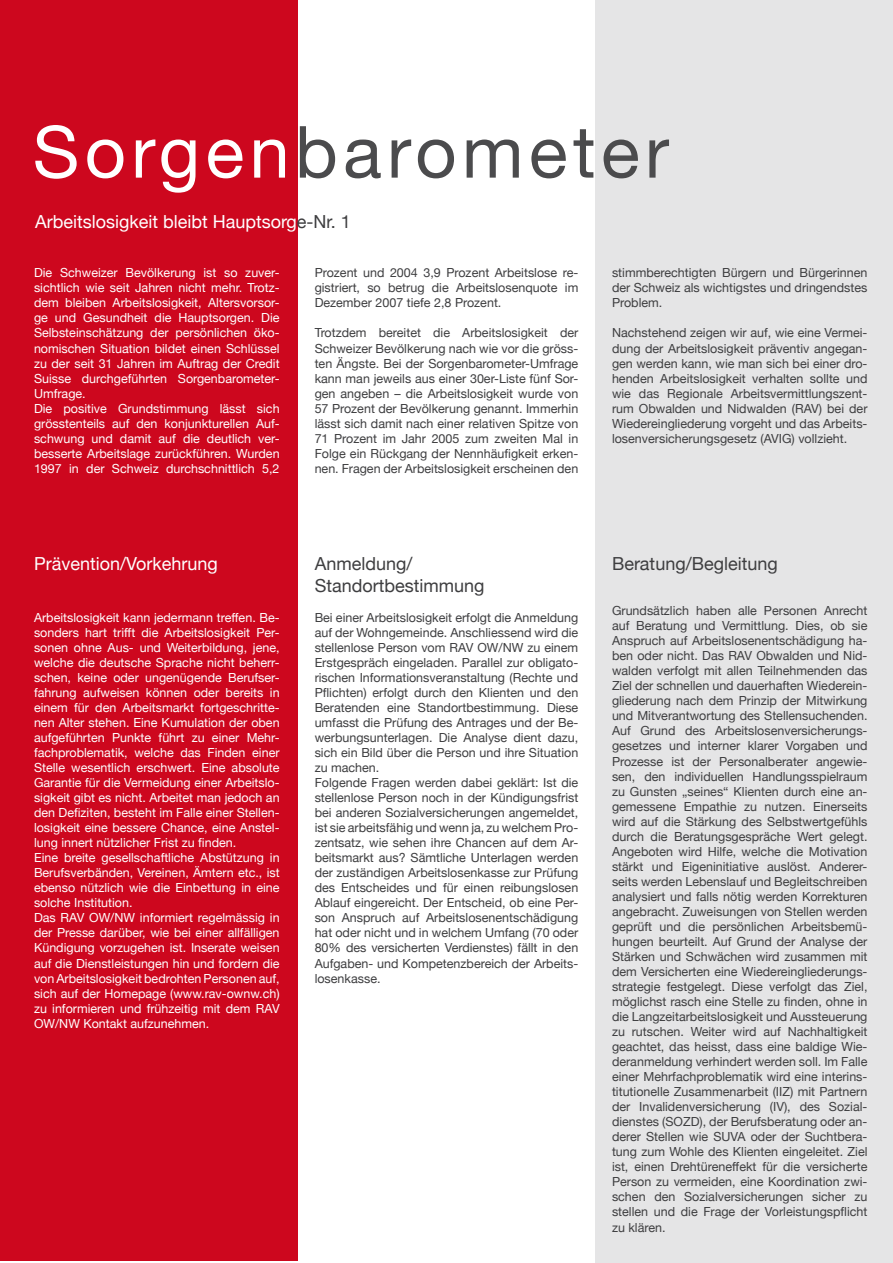
<style>
.page{position:relative;width:893px;height:1263px;background:#fff}
.page>*{position:absolute;margin:0;border:0;box-sizing:border-box;transform-origin:0 0}
.t1{font:72px "Helvetica Neue";letter-spacing:.075em;color:#4b4b4d}
.t2{font:18px "Helvetica Neue";color:#fff}
.t3{font:18px/21.6px "Helvetica Neue";color:#3e3e40}
.t4{font:12.6px/15px "Helvetica Neue";color:#3e3e40;text-align:justify}
.t5{font:12.6px/15px "Helvetica Neue";color:#fff}
.s1{color:#fff}
.s2{color:#3e3e40}
</style>
<div class="page">
<div style="left:0;top:0;width:298px;height:1260px;background:#cd071e"></div>
<div style="left:595px;top:0;width:298px;height:1263px;background:#e5e5e6"></div>
<h1 class="t1" style="left:33px;top:109px;width:638px"><span class="s1">Sorgen</span>barometer</h1>
<h2 class="t2" style="left:35px;top:210px;width:317px">Arbeitslosigkeit bleibt Hauptsorg<span class="s2">e-Nr. 1</span></h2>
<p class="t5" style="left:34px;top:265px;width:247px">Die Schweizer Bevölkerung ist so zuver&shy;sichtlich wie seit Jahren nicht mehr. Trotz&shy;dem bleiben Arbeitslosigkeit, Altersvorsor&shy;ge und Gesundheit die Hauptsorgen. Die Selbsteinschätzung der persönlichen öko&shy;nomischen Situation bildet einen Schlüssel zu der seit 31 Jahren im Auftrag der Credit Suisse durchgeführten Sorgenbarometer-Umfrage.<br>Die positive Grundstimmung lässt sich grösstenteils auf den konjunkturellen Auf&shy;schwung und damit auf die deutlich ver&shy;besserte Arbeitslage zurückführen. Wurden 1997 in der Schweiz durchschnittlich 5,2</p>
<p class="t4" style="left:315px;top:265px;width:265px">Prozent und 2004 3,9 Prozent Arbeitslose re&shy;gistriert, so betrug die Arbeitslosenquote im Dezember 2007 tiefe 2,8 Prozent.</p>
<p class="t4" style="left:315px;top:325px;width:265px">Trotzdem bereitet die Arbeitslosigkeit der Schweizer Bevölkerung nach wie vor die gröss&shy;ten Ängste. Bei der Sorgenbarometer-Umfrage kann man jeweils aus einer 30er-Liste fünf Sor&shy;gen angeben – die Arbeitslosigkeit wurde von 57 Prozent der Bevölkerung genannt. Immerhin lässt sich damit nach einer relativen Spitze von 71 Prozent im Jahr 2005 zum zweiten Mal in Folge ein Rückgang der Nennhäufigkeit erken&shy;nen. Fragen der Arbeitslosigkeit erscheinen den</p>
<h2 class="t2" style="left:34px;top:553px;width:185px">Prävention/Vorkehrung</h2>
<p class="t5" style="left:34px;top:610px;width:247px">Arbeitslosigkeit kann jedermann treffen. Be&shy;sonders hart trifft die Arbeitslosigkeit Per&shy;sonen ohne Aus- und Weiterbildung, jene, welche die deutsche Sprache nicht beherr&shy;schen, keine oder ungenügende Berufser&shy;fahrung aufweisen können oder bereits in einem für den Arbeitsmarkt fortgeschritte&shy;nen Alter stehen. Eine Kumulation der oben aufgeführten Punkte führt zu einer Mehr&shy;fachproblematik, welche das Finden einer Stelle wesentlich erschwert. Eine absolute Garantie für die Vermeidung einer Arbeitslo&shy;sigkeit gibt es nicht. Arbeitet man jedoch an den Defiziten, besteht im Falle einer Stellen&shy;losigkeit eine bessere Chance, eine Anstel&shy;lung innert nützlicher Frist zu finden.<br>Eine breite gesellschaftliche Abstützung in Berufsverbänden, Vereinen, Ämtern etc., ist ebenso nützlich wie die Einbettung in eine solche Institution.<br>Das RAV OW/NW informiert regelmässig in der Presse darüber, wie bei einer allfälligen Kündigung vorzugehen ist. Inserate weisen auf die Dienstleistungen hin und fordern die von Arbeitslosigkeit bedrohten Personen auf, sich auf der Homepage (www.rav-ownw.ch) zu informieren und frühzeitig mit dem RAV OW/NW Kontakt aufzunehmen.</p>
<h2 class="t3" style="left:315px;top:553px;width:171px">Anmeldung/<br>Standortbestimmung</h2>
<p class="t4" style="left:315px;top:610px;width:265px;text-align:left">Bei einer Arbeitslosigkeit erfolgt die Anmeldung auf der Wohngemeinde. Anschliessend wird die stellenlose Person vom RAV OW/NW zu einem Erstgespräch eingeladen. Parallel zur obligato&shy;rischen Informationsveranstaltung (Rechte und Pflichten) erfolgt durch den Klienten und den Beratenden eine Standortbestimmung. Diese umfasst die Prüfung des Antrages und der Be&shy;werbungsunterlagen. Die Analyse dient dazu, sich ein Bild über die Person und ihre Situation zu machen.<br>Folgende Fragen werden dabei geklärt: Ist die stellenlose Person noch in der Kündigungsfrist bei anderen Sozialversicherungen angemeldet, ist sie arbeitsfähig und wenn ja, zu welchem Pro&shy;zentsatz, wie sehen ihre Chancen auf dem Ar&shy;beitsmarkt aus? Sämtliche Unterlagen werden der zuständigen Arbeitslosenkasse zur Prüfung des Entscheides und für einen reibungslosen Ablauf eingereicht. Der Entscheid, ob eine Per&shy;son Anspruch auf Arbeitslosenentschädigung hat oder nicht und in welchem Umfang (70 oder 80% des versicherten Verdienstes) fällt in den Aufgaben- und Kompetenzbereich der Arbeits&shy;losenkasse.</p>
<p class="t4" style="left:612px;top:265px;width:257px">stimmberechtigten Bürgern und Bürgerinnen der Schweiz als wichtigstes und dringendstes Problem.</p>
<p class="t4" style="left:612px;top:325px;width:257px">Nachstehend zeigen wir auf, wie eine Vermei&shy;dung der Arbeitslosigkeit präventiv angegan&shy;gen werden kann, wie man sich bei einer dro&shy;henden Arbeitslosigkeit verhalten sollte und wie das Regionale Arbeitsvermittlungszent&shy;rum Obwalden und Nidwalden (RAV) bei der Wiedereingliederung vorgeht und das Arbeits&shy;losenversicherungsgesetz (AVIG) vollzieht.</p>
<h2 class="t3" style="left:612px;top:553px;width:167px">Beratung/Begleitung</h2>
<p class="t4" style="left:612px;top:603px;width:257px">Grundsätzlich haben alle Personen Anrecht auf Beratung und Vermittlung. Dies, ob sie Anspruch auf Arbeitslosenentschädigung ha&shy;ben oder nicht. Das RAV Obwalden und Nid&shy;walden verfolgt mit allen Teilnehmenden das Ziel der schnellen und dauerhaften Wiederein&shy;gliederung nach dem Prinzip der Mitwirkung und Mitverantwortung des Stellensuchenden.<br>Auf Grund des Arbeitslosenversicherungs&shy;gesetzes und interner klarer Vorgaben und Prozesse ist der Personalberater angewie&shy;sen, den individuellen Handlungsspielraum zu Gunsten „seines“ Klienten durch eine an&shy;gemessene Empathie zu nutzen. Einerseits wird auf die Stärkung des Selbstwertgefühls durch die Beratungsgespräche Wert gelegt.<br>Angeboten wird Hilfe, welche die Motivation stärkt und Eigeninitiative auslöst. Anderer&shy;seits werden Lebenslauf und Begleitschreiben analysiert und falls nötig werden Korrekturen angebracht. Zuweisungen von Stellen werden geprüft und die persönlichen Arbeitsbemü&shy;hungen beurteilt. Auf Grund der Analyse der Stärken und Schwächen wird zusammen mit dem Versicherten eine Wiedereingliederungs&shy;strategie festgelegt. Diese verfolgt das Ziel, möglichst rasch eine Stelle zu finden, ohne in die Langzeitarbeitslosigkeit und Aussteuerung zu rutschen. Weiter wird auf Nachhaltigkeit geachtet, das heisst, dass eine baldige Wie&shy;deranmeldung verhindert werden soll. Im Falle einer Mehrfachproblematik wird eine interins&shy;titutionelle Zusammenarbeit (IIZ) mit Partnern der Invalidenversicherung (IV), des Sozial&shy;dienstes (SOZD), der Berufsberatung oder an&shy;derer Stellen wie SUVA oder der Suchtbera&shy;tung zum Wohle des Klienten eingeleitet. Ziel ist, einen Drehtüreneffekt für die versicherte Person zu vermeiden, eine Koordination zwi&shy;schen den Sozialversicherungen sicher zu stellen und die Frage der Vorleistungspflicht zu klären.</p>
</div>
